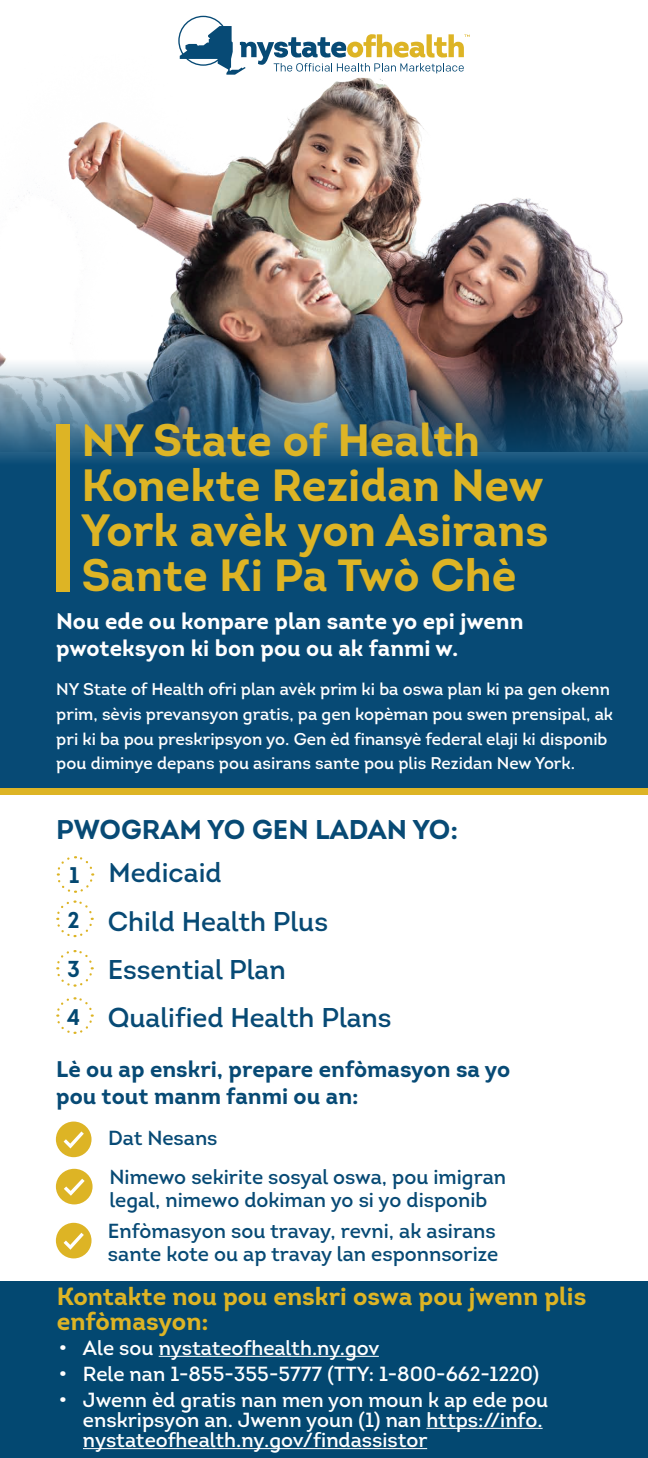
<style>
.page{position:relative;width:648px;height:1458px;background:#fff}
.page>*{position:absolute;margin:0;border:0;box-sizing:border-box;transform-origin:0 0}
.t1{font:700 45px/45px "Intro";color:#ddb425}
.t2{font:27px/48.1px "Intro";color:#074a75}
.t3{font:700 27px "Intro";color:#074a75}
.t4{font:700 24.75px/24.8px "Intro";color:#ddb425}
.t5{font:700 22.5px/27px "Intro";color:#fff}
.t6{font:700 22.5px/27px "Intro";color:#074a75}
.t7{font:20.25px/20.2px "Intro";color:#fff}
.t8{font:20.25px/39.1px "Intro";color:#074a75}
.t9{font:16.88px/24.8px "Intro";color:#fff}
.s1{font-weight:700;font-size:22.5px;color:#034871}
</style>
<div class="page">
<img style="left:0;top:77px;width:623px;height:282px">
<div style="left:0;top:486px;width:648px;height:303px;background:#074a75"></div>
<img style="left:0;top:359px;width:648px;height:133px">
<div style="left:56px;top:424px;width:13px;height:168px;background:#ddb425"></div>
<div style="left:0;top:789px;width:648px;height:6px;background:#ddb425"></div>
<div style="left:0;top:1281px;width:648px;height:177px;background:#034871"></div>
<hr style="left:159px;top:1356px;width:220px;height:1px;background:#fff">
<hr style="left:426px;top:1428px;width:117px;height:1px;background:#fff">
<hr style="left:83px;top:1448px;width:344px;height:1px;background:#fff">
<svg style="left:56px;top:1122px;width:36px;height:35px"></svg>
<svg style="left:56px;top:1169px;width:37px;height:35px"></svg>
<svg style="left:56px;top:1223px;width:36px;height:35px"></svg>
<svg style="left:56px;top:856px;width:39px;height:82px"></svg>
<svg style="left:56px;top:950px;width:38px;height:37px"></svg>
<svg style="left:56px;top:997px;width:38px;height:37px"></svg>
<svg style="left:178px;top:16px;width:292px;height:59px"></svg>
<h1 class="t1" style="left:81px;top:417px;width:469px">NY State of Health<br>Konekte Rezidan New<br>York avèk yon Asirans<br>Sante Ki Pa Twò Chè</h1>
<h3 class="t5" style="left:56px;top:607px;width:469px">Nou ede ou konpare plan sante yo epi jwenn pwoteksyon ki bon pou ou ak fanmi w.</h3>
<p class="t9" style="left:56px;top:677px;width:558px">NY State of Health ofri plan avèk prim ki ba oswa plan ki pa gen okenn prim, sèvis prevansyon gratis, pa gen kopèman pou swen prensipal, ak pri ki ba pou preskripsyon yo. Gen èd finansyè federal elaji ki disponib pou diminye depans pou asirans sante pou plis Rezidan New York.</p>
<h2 class="t3" style="left:56px;top:812px;width:404px">PWOGRAM YO GEN LADAN YO:</h2>
<h2 class="t2" style="left:69px;top:849px;width:154px"><span class="s1">1</span> Medicaid</h2>
<h2 class="t2" style="left:67px;top:898px;width:326px"><span class="s1">2</span> Child Health Plus<br><span class="s1">3</span> Essential Plan<br><span class="s1">4</span> Qualified Health Plans</h2>
<h3 class="t6" style="left:56px;top:1056px;width:456px">Lè ou ap enskri, prepare enfòmasyon sa yo pou tout manm fanmi ou an:</h3>
<p class="t8" style="left:108px;top:1118px;width:399px">Dat Nesans<br>Nimewo sekirite sosyal oswa, pou imigran</p>
<p class="t8" style="left:108px;top:1184px;width:389px;line-height:31.5px">legal, nimewo dokiman yo si yo disponib<br>Enfòmasyon sou travay, revni, ak asirans</p>
<p class="t8" style="left:108px;top:1234px;width:392px">sante kote ou ap travay lan esponnsorize</p>
<h3 class="t4" style="left:57px;top:1284px;width:531px">Kontakte nou pou enskri oswa pou jwenn plis enfòmasyon:</h3>
<p class="t7" style="left:59px;top:1338px;width:322px">• Ale sou nystateofhealth.ny.gov</p>
<p class="t7" style="left:59px;top:1363px;width:482px">• Rele nan 1-855-355-5777 (TTY: 1-800-662-1220)</p>
<p class="t7" style="left:83px;top:1389px;width:467px;text-indent:-24px">• Jwenn èd gratis nan men yon moun k ap ede pou enskripsyon an. Jwenn youn (1) nan https://info. nystateofhealth.ny.gov/findassistor</p>
</div>
